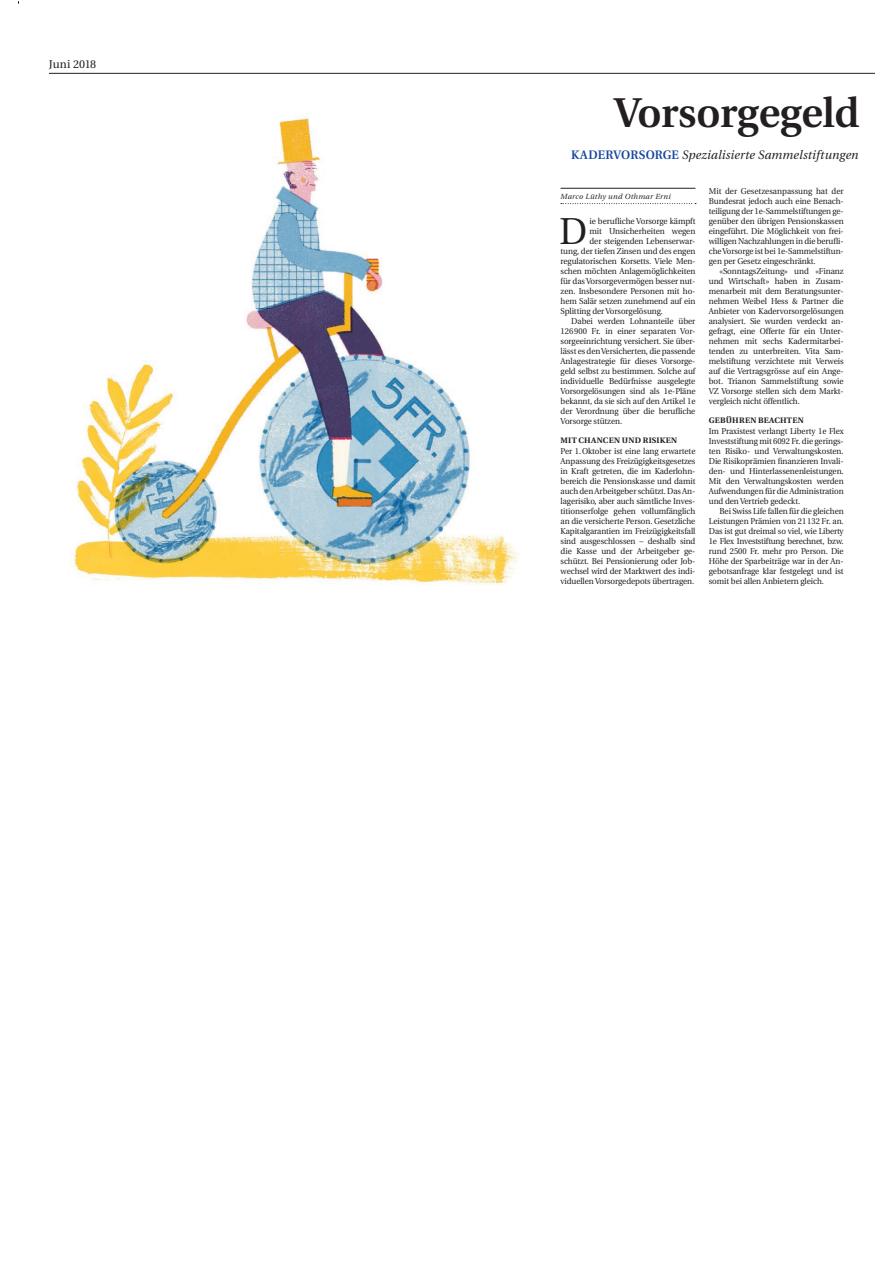
<style>
.page{position:relative;width:893px;height:1263px;background:#fff}
.page>*{position:absolute;margin:0;border:0;box-sizing:border-box;transform-origin:0 0}
.t1{font:600 41.55px "Utopia";letter-spacing:-.01em;color:#231f20}
.t2{font:37.35px "Utopia";color:#231f20;scale:.95 1}
.t3{font:italic 12.3px "Utopia";letter-spacing:.015em;color:#231f20}
.t4{font:11.4px "Utopia";letter-spacing:-.01em;color:#231f20}
.t5{font:8.55px/10.1px "Utopia";letter-spacing:-.01em;color:#231f20;text-align:justify;scale:.95 1}
.t6{font:700 7.95px "Utopia";letter-spacing:.025em;color:#231f20}
.t7{font:italic 7.35px "Utopia";letter-spacing:.03em;color:#231f20}
.s1{font-weight:600;font-style:normal;color:#18469d}
</style>
<div class="page">
<hr style="left:49px;top:73px;width:825px;height:1px;background:#231f20">
<hr style="left:561px;top:188px;width:134px;height:1px;background:#231f20">
<svg style="left:561px;top:203px;width:135px;height:1px"></svg>
<img style="left:73px;top:113px;width:446px;height:472px">
<h3 class="t4" style="left:49px;top:60px;width:49px">Juni 2018</h3>
<h1 class="t1" style="left:614px;top:96px;width:247px">Vorsorgegeld</h1>
<h3 class="t3" style="left:571px;top:150px;width:289px"><span class="s1">KADERVORSORGE</span> Spezialisierte Sammelstiftungen</h3>
<p class="t7" style="left:561px;top:193px;width:112px">Marco Lüthy und Othmar Erni</p>
<h2 class="t2" style="left:559px;top:216px;width:31px">D</h2>
<p class="t5" style="left:589px;top:217px;width:113px">ie berufliche Vorsorge kämpft</p>
<p class="t5" style="left:709px;top:187px;width:143px">Mit der Gesetzesanpassung hat der Bundesrat jedoch auch eine Benach&shy;teiligung der 1e-Sammelstiftungen ge&shy;genüber den übrigen Pensionskassen eingeführt. Die Möglichkeit von frei&shy;willigen Nachzahlungen in die berufli&shy;che Vorsorge ist bei 1e-Sammelstiftun&shy;gen per Gesetz eingeschränkt.</p>
<p class="t5" style="left:709px;top:267px;width:143px;text-indent:11px">«SonntagsZeitung» und «Finanz und Wirtschaft» haben in Zusam&shy;menarbeit mit dem Beratungsunter&shy;nehmen Weibel Hess &amp; Partner die Anbieter von Kadervorsorgelösungen analysiert. Sie wurden verdeckt an&shy;gefragt, eine Offerte für ein Unter&shy;nehmen mit sechs Kadermitarbei&shy;tenden zu unterbreiten. Vita Sam&shy;melstiftung verzichtete mit Verweis auf die Vertragsgrösse auf ein Ange&shy;bot. Trianon Sammelstiftung sowie VZ Vorsorge stellen sich dem Markt&shy;vergleich nicht öffentlich.</p>
<p class="t6" style="left:709px;top:417px;width:96px">GEBÜHREN BEACHTEN</p>
<p class="t5" style="left:709px;top:427px;width:143px">Im Praxistest verlangt Liberty 1e Flex Investstiftung mit 6092 Fr. die gerings&shy;ten Risiko- und Verwaltungskosten.<br>Die Risikoprämien finanzieren Invali&shy;den- und Hinterlassenenleistungen.<br>Mit den Verwaltungskosten werden Aufwendungen für die Administration und den Vertrieb gedeckt.</p>
<p class="t5" style="left:709px;top:507px;width:143px;text-indent:11px">Bei Swiss Life fallen für die gleichen Leistungen Prämien von 21 132 Fr. an.<br>Das ist gut dreimal so viel, wie Liberty 1e Flex Investstiftung berechnet, bzw. rund 2500 Fr. mehr pro Person. Die Höhe der Sparbeiträge war in der An&shy;gebotsanfrage klar festgelegt und ist somit bei allen Anbietern gleich.</p>
<p class="t5" style="left:589px;top:227px;width:113px">mit Unsicherheiten wegen</p>
<p class="t5" style="left:589px;top:237px;width:113px">der steigenden Lebenserwar-</p>
<p class="t5" style="left:561px;top:247px;width:143px">tung, der tiefen Zinsen und des engen</p>
<p class="t5" style="left:561px;top:257px;width:143px">regulatorischen Korsetts. Viele Men-</p>
<p class="t5" style="left:561px;top:267px;width:143px">schen möchten Anlagemöglichkeiten</p>
<p class="t5" style="left:561px;top:277px;width:143px">für das Vorsorgevermögen besser nut-</p>
<p class="t5" style="left:561px;top:287px;width:143px">zen. Insbesondere Personen mit ho-</p>
<p class="t5" style="left:561px;top:297px;width:143px">hem Salär setzen zunehmend auf ein</p>
<p class="t5" style="left:561px;top:307px;width:109px">Splitting der Vorsorgelösung.</p>
<p class="t5" style="left:571px;top:317px;width:132px">Dabei werden Lohnanteile über</p>
<p class="t5" style="left:561px;top:327px;width:143px">126 900 Fr. in einer separaten Vor-</p>
<p class="t5" style="left:561px;top:337px;width:143px">sorgeeinrichtung versichert. Sie über-</p>
<p class="t5" style="left:561px;top:347px;width:143px">lässt es den Versicherten, die passende</p>
<p class="t5" style="left:561px;top:357px;width:143px">Anlagestrategie für dieses Vorsorge-</p>
<p class="t5" style="left:561px;top:367px;width:143px">geld selbst zu bestimmen. Solche auf</p>
<p class="t5" style="left:561px;top:377px;width:143px">individuelle Bedürfnisse ausgelegte</p>
<p class="t5" style="left:561px;top:387px;width:144px">Vorsorgelösungen sind als 1e-Pläne</p>
<p class="t5" style="left:561px;top:397px;width:143px">bekannt, da sie sich auf den Artikel 1e</p>
<p class="t5" style="left:561px;top:407px;width:143px">der Verordnung über die berufliche</p>
<p class="t5" style="left:561px;top:417px;width:66px">Vorsorge stützen.</p>
<p class="t6" style="left:561px;top:437px;width:118px">MIT CHANCEN UND RISIKEN</p>
<p class="t5" style="left:561px;top:447px;width:143px">Per 1. Oktober ist eine lang erwartete Anpassung des Freizügigkeitsgesetzes in Kraft getreten, die im Kaderlohn&shy;bereich die Pensionskasse und damit auch den Arbeitgeber schützt. Das An&shy;lagerisiko, aber auch sämtliche Inves&shy;titionserfolge gehen vollumfänglich an die versicherte Person. Gesetzliche Kapitalgarantien im Freizügigkeitsfall sind ausgeschlossen – deshalb sind die Kasse und der Arbeitgeber ge&shy;schützt. Bei Pensionierung oder Job&shy;wechsel wird der Marktwert des indi&shy;viduellen Vorsorgedepots übertragen.</p>
</div>
